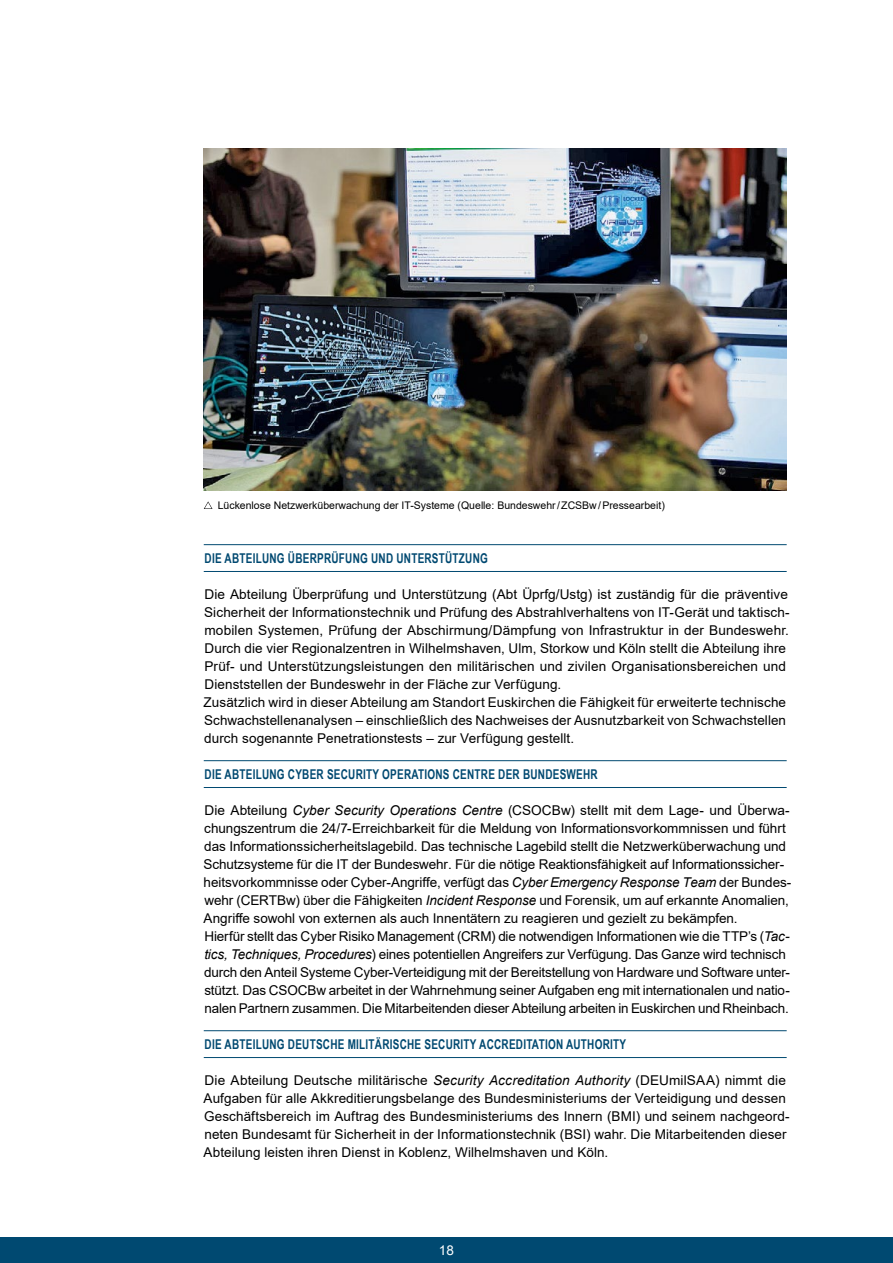
<style>
.page{position:relative;width:893px;height:1263px;background:#fff}
.page>*{position:absolute;margin:0;border:0;box-sizing:border-box;transform-origin:0 0}
.t1{font:13.5px/18px "Arial";letter-spacing:.005em;color:#000}
.t2{font:700 13.5px "Arial Narrow";letter-spacing:.02em;color:#004971;scale:.9 1}
.t3{font:13.5px "Arial";color:#fff}
.t4{font:10.5px "Arial";color:#000}
.s1{font-style:inherit}
.s2{font-style:italic}
</style>
<div class="page">
<hr style="left:204px;top:544px;width:583px;height:1px;background:#004971">
<hr style="left:204px;top:571px;width:583px;height:1px;background:#004971">
<hr style="left:204px;top:760px;width:583px;height:1px;background:#004971">
<hr style="left:204px;top:787px;width:583px;height:1px;background:#004971">
<hr style="left:204px;top:1030px;width:583px;height:1px;background:#004971">
<hr style="left:204px;top:1057px;width:583px;height:1px;background:#004971">
<svg style="left:204px;top:501px;width:9px;height:8px"></svg>
<img style="left:204px;top:149px;width:583px;height:342px">
<div style="left:0;top:1237px;width:893px;height:26px;background:#004971"></div>
<p class="t4" style="left:218px;top:498px;width:449px">Lückenlose Netzwerküberwachung der IT-Systeme (Quelle: Bundeswehr/ZCSBw/Pressearbeit)</p>
<p class="t2" style="left:205px;top:548px;width:316px">DIE ABTEILUNG ÜBERPRÜFUNG UND UNTERSTÜTZUNG</p>
<p class="t1" style="left:204px;top:585px;width:588px">Die Abteilung Überprüfung und Unterstützung (Abt <span class="s1">Üprfg</span>/Ustg) ist zuständig für die präventive Sicherheit der Informationstechnik und Prüfung des Abstrahlverhaltens von IT-Gerät und taktisch&shy;mobilen Systemen, Prüfung der Abschirmung/Dämpfung von Infrastruktur in der Bundeswehr.<br>Durch die vier Regionalzentren in Wilhelmshaven, Ulm, Storkow und Köln stellt die Abteilung ihre Prüf- und Unterstützungsleistungen den militärischen und zivilen Organisationsbereichen und Dienststellen der Bundeswehr in der Fläche zur Verfügung.<br>Zusätzlich wird in dieser Abteilung am Standort Euskirchen die Fähigkeit für erweiterte technische Schwachstellenanalysen – einschließlich des Nachweises der Ausnutzbarkeit von Schwachstellen durch sogenannte Penetrationstests – zur Verfügung gestellt.</p>
<p class="t2" style="left:205px;top:764px;width:438px">DIE ABTEILUNG CYBER SECURITY OPERATIONS CENTRE DER BUNDESWEHR</p>
<p class="t1" style="left:204px;top:801px;width:589px">Die Abteilung <span class="s2">Cyber Security Operations Centre</span> (CSOCBw) stellt mit dem Lage- und Überwa&shy;chungszentrum die 24/7-Erreichbarkeit für die Meldung von Informationsvorkommnissen und führt das Informationssicherheitslagebild. Das technische Lagebild stellt die Netzwerküberwachung und Schutzsysteme für die IT der Bundeswehr. Für die nötige Reaktionsfähigkeit auf Informationssicher&shy;heitsvorkommnisse oder Cyber-Angriffe<span class="s1">,</span> verfügt das <span class="s2">Cyber Emergency Response Team</span> der Bundes&shy;wehr (CERTBw) über die Fähigkeiten <span class="s2">Incident Response</span> und Forensik, um auf erkannte Anomalien, Angriffe sowohl von externen als auch Innentätern zu reagieren und gezielt zu bekämpfen.<br>Hierfür stellt das Cyber Risiko Management (CRM) die notwendigen Informationen wie die TTP’s (<span class="s2">Tac&shy;tics, Techniques, Procedures</span>) eines potentiellen Angreifers zur Verfügung. Das Ganze wird technisch durch den Anteil Systeme Cyber-Verteidigung mit der Bereitstellung von Hardware und Software unter&shy;stützt. Das CSOCBw arbeitet in der Wahrnehmung seiner Aufgaben eng mit internationalen und natio&shy;nalen Partnern zusammen. Die Mitarbeitenden dieser Abteilung arbeiten in Euskirchen und Rheinbach.</p>
<p class="t2" style="left:205px;top:1034px;width:470px">DIE ABTEILUNG DEUTSCHE MILITÄRISCHE SECURITY ACCREDITATION AUTHORITY</p>
<p class="t1" style="left:204px;top:1071px;width:588px">Die Abteilung Deutsche militärische <span class="s2">Security Accreditation Authority</span> (DEUmilSAA) nimmt die Aufgaben für alle Akkreditierungsbelange des Bundesministeriums der Verteidigung und dessen Geschäftsbereich im Auftrag des Bundesministeriums des Innern (BMI) und seinem nachgeord&shy;neten Bundesamt für Sicherheit in der Informationstechnik (BSI) wahr. Die Mitarbeitenden dieser Abteilung leisten ihren Dienst in Koblenz, Wilhelmshaven und Köln.</p>
<p class="t3" style="left:439px;top:1240px;width:17px">18</p>
</div>
